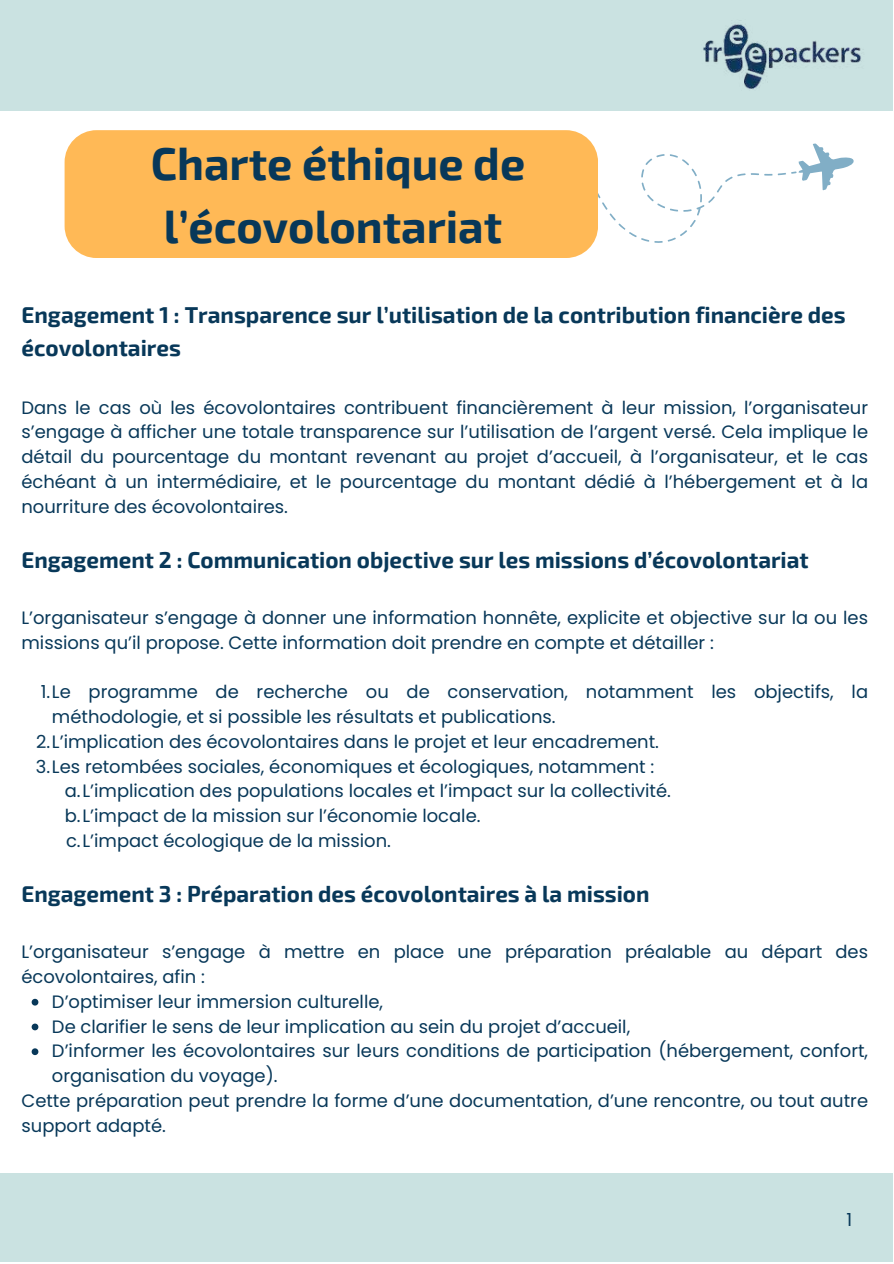
<style>
.page{position:relative;width:894px;height:1264px;background:#fff}
.page>*{position:absolute;margin:0;border:0;box-sizing:border-box;transform-origin:0 0}
.t1{font:700 45px/63px "Exo 2";color:#083859}
.t2{font:700 22.5px/32.7px "Exo 2";color:#083859}
.t3{font:700 22.35px "Exo 2";color:#083859}
.t4{font:18px "Poppins";color:#083859}
.t5{font:17.85px/24.8px "Poppins";color:#083859;text-align:justify}
</style>
<div class="page">
<svg style="left:595px;top:143px;width:259px;height:100px"></svg>
<div style="left:0;top:0;width:892px;height:111px;background:#cae2e1"></div>
<div style="left:0;top:1172px;width:892px;height:89px;background:#cae2e1"></div>
<img style="left:703px;top:24px;width:158px;height:65px">
<div style="left:65px;top:130px;width:533px;height:128px;background:#ffb956;border-radius:32px"></div>
<svg style="left:32px;top:998px;width:6px;height:7px"></svg>
<svg style="left:32px;top:1023px;width:6px;height:7px"></svg>
<svg style="left:32px;top:1048px;width:6px;height:7px"></svg>
<h1 class="t1" style="left:151px;top:130px;width:376px">Charte éthique de l’écovolontariat</h1>
<p class="t2" style="left:21px;top:298px;width:825px">Engagement 1 : Transparence sur l’utilisation de la contribution financière des écovolontaires</p>
<p class="t5" style="left:21px;top:395px;width:847px">Dans le cas où les écovolontaires contribuent financièrement à leur mission, l’organisateur s’engage à afficher une totale transparence sur l’utilisation de l’argent versé. Cela implique le détail du pourcentage du montant revenant au projet d’accueil, à l’organisateur, et le cas échéant à un intermédiaire, et le pourcentage du montant dédié à l’hébergement et à la nourriture des écovolontaires.</p>
<p class="t3" style="left:21px;top:545px;width:788px">Engagement 2 : Communication objective sur les missions d’écovolontariat</p>
<p class="t5" style="left:21px;top:605px;width:847px">L’organisateur s’engage à donner une information honnête, explicite et objective sur la ou les missions qu’il propose. Cette information doit prendre en compte et détailler :</p>
<p class="t5" style="left:41px;top:679px;width:828px">1.Le programme de recherche ou de conservation, notamment les objectifs, la</p>
<p class="t5" style="left:52px;top:704px;width:505px">méthodologie, et si possible les résultats et publications.</p>
<p class="t5" style="left:36px;top:729px;width:624px">2.L’implication des écovolontaires dans le projet et leur encadrement.</p>
<p class="t5" style="left:36px;top:754px;width:619px">3.Les retombées sociales, économiques et écologiques, notamment :</p>
<p class="t5" style="left:65px;top:778px;width:607px">a.L’implication des populations locales et l’impact sur la collectivité.</p>
<p class="t5" style="left:65px;top:803px;width:417px">b.L’impact de la mission sur l’économie locale.</p>
<p class="t5" style="left:66px;top:828px;width:326px">c.L’impact écologique de la mission.</p>
<p class="t3" style="left:21px;top:879px;width:629px">Engagement 3 : Préparation des écovolontaires à la mission</p>
<p class="t5" style="left:21px;top:939px;width:847px">L’organisateur s’engage à mettre en place une préparation préalable au départ des</p>
<p class="t5" style="left:21px;top:964px;width:185px">écovolontaires, afin :</p>
<p class="t5" style="left:52px;top:989px;width:332px">D’optimiser leur immersion culturelle,</p>
<p class="t5" style="left:52px;top:1013px;width:579px">De clarifier le sens de leur implication au sein du projet d’accueil,</p>
<p class="t5" style="left:52px;top:1038px;width:817px">D’informer les écovolontaires sur leurs conditions de participation (hébergement, confort,</p>
<p class="t5" style="left:52px;top:1063px;width:227px">organisation du voyage).</p>
<p class="t5" style="left:21px;top:1088px;width:847px">Cette préparation peut prendre la forme d’une documentation, d’une rencontre, ou tout autre</p>
<p class="t5" style="left:21px;top:1112px;width:146px">support adapté.</p>
<p class="t4" style="left:846px;top:1207px;width:7px">1</p>
</div>
